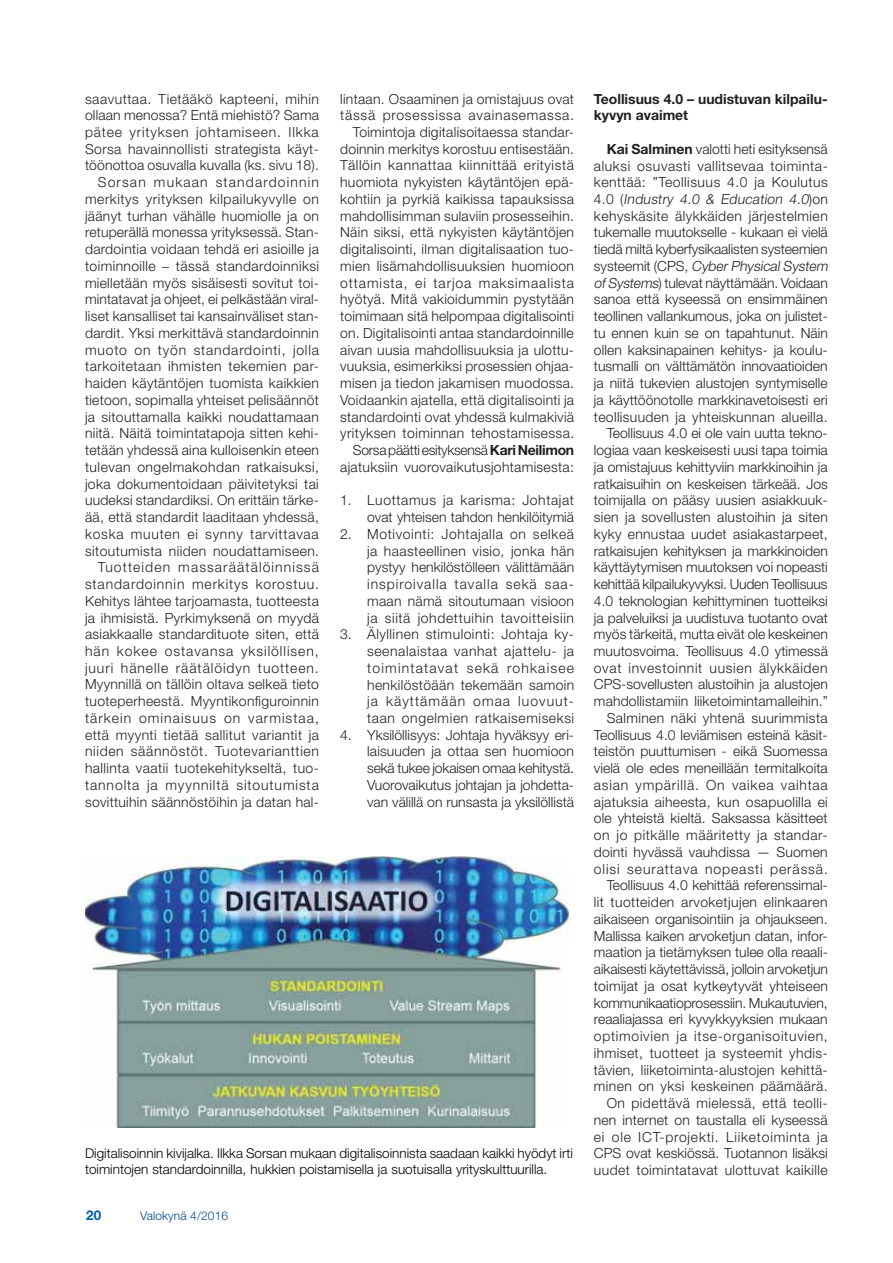
<style>
.page{position:relative;width:893px;height:1263px;background:#fff}
.page>*{position:absolute;margin:0;border:0;box-sizing:border-box;transform-origin:0 0}
.t1{font:300 13.95px/16.8px "Helvetica Neue LT Std";letter-spacing:.02em;color:#231f20;text-align:right}
.t2{font:300 13.95px/16.8px "Helvetica Neue LT Std";color:#231f20;text-align:right}
.t3{font:700 13.95px/16.8px "Helvetica Neue LT Std";color:#231f20}
.t4{font:300 13.5px/16.2px "Helvetica Neue LT Std";color:#000}
.t5{font:700 13.5px "Helvetica Neue LT Std";color:#005e9d}
.t6{font:300 12px "Helvetica Neue LT Std";letter-spacing:.01em;color:#00478d}
.s1{font-weight:700}
.s2{font-style:italic}
</style>
<div class="page">
<img style="left:85px;top:856px;width:483px;height:272px">
<p class="t1" style="left:85px;top:92px;width:236px">saavuttaa. Tietääkö kapteeni, mihin ollaan menossa? Entä miehistö? Sama pätee yrityksen johtamiseen. Ilkka Sorsa havainnollisti strategista käyt&shy;töönottoa osuvalla kuvalla (ks. sivu 18).<br>Sorsan mukaan standardoinnin merkitys yrityksen kilpailukyvylle on jäänyt turhan vähälle huomiolle ja on retuperällä monessa yrityksessä. Stan&shy;dardointia voidaan tehdä eri asioille ja toiminnoille _ tässä standardoinniksi mielletään myös sisäisesti sovitut toi&shy;mintatavat ja ohjeet, ei pelkästään viral&shy;liset kansalliset tai kansainväliset stan&shy;dardit. Yksi merkittävä standardoinnin muoto on työn standardointi, jolla tarkoitetaan ihmisten tekemien par&shy;haiden käytäntöjen tuomista kaikkien tietoon, sopimalla yhteiset pelisäännöt ja sitouttamalla kaikki noudattamaan niitä. Näitä toimintatapoja sitten kehi&shy;tetään yhdessä aina kulloisenkin eteen tulevan ongelmakohdan ratkaisuksi, joka dokumentoidaan päivitetyksi tai uudeksi standardiksi. On erittäin tärke&shy;ää, että standardit laaditaan yhdessä, koska muuten ei synny tarvittavaa sitoutumista niiden noudattamiseen.<br>Tuotteiden massaräätälöinnissä standardoinnin merkitys korostuu.<br>Kehitys lähtee tarjoamasta, tuotteesta ja ihmisistä. Pyrkimyksenä on myydä asiakkaalle standardituote siten, että hän kokee ostavansa yksilöllisen, juuri hänelle räätälöidyn tuotteen.<br>Myynnillä on tällöin oltava selkeä tieto tuoteperheestä. Myyntikonfiguroinnin tärkein ominaisuus on varmistaa, että myynti tietää sallitut variantit ja niiden säännöstöt. Tuotevarianttien hallinta vaatii tuotekehitykseltä, tuo&shy;tannolta ja myynniltä sitoutumista sovittuihin säännöstöihin ja datan hal-</p>
<p class="t1" style="left:340px;top:92px;width:236px">lintaan. Osaaminen ja omistajuus ovat tässä prosessissa avainasemassa.<br>Toimintoja digitalisoitaessa standar&shy;doinnin merkitys korostuu entisestään.<br>Tällöin kannattaa kiinnittää erityistä huomiota nykyisten käytäntöjen epä&shy;kohtiin ja pyrkiä kaikissa tapauksissa mahdollisimman sulaviin prosesseihin.<br>Näin siksi, että nykyisten käytäntöjen digitalisointi, ilman digitalisaation tuo&shy;mien lisämahdollisuuksien huomioon ottamista, ei tarjoa maksimaalista hyötyä. Mitä vakioidummin pystytään toimimaan sitä helpompaa digitalisointi on. Digitalisointi antaa standardoinnille aivan uusia mahdollisuuksia ja ulottu&shy;vuuksia, esimerkiksi prosessien ohjaa&shy;misen ja tiedon jakamisen muodossa.<br>Voidaankin ajatella, että digitalisointi ja standardointi ovat yhdessä kulmakiviä yrityksen toiminnan tehostamisessa.<br>Sorsa päätti esityksensä <span class="s1">Kari Neilimon </span>ajatuksiin vuorovaikutusjohtamisesta:</p>
<p class="t2" style="left:340px;top:494px;width:235px">1. Luottamus ja karisma: Johtajat ovat yhteisen tahdon henkilöitymiä</p>
<p class="t1" style="left:367px;top:527px;width:209px;text-align:justify;text-indent:-27px">2. Motivointi: Johtajalla on selkeä ja haasteellinen visio, jonka hän pystyy henkilöstölleen välittämään inspiroivalla tavalla sekä saa&shy;maan nämä sitoutumaan visioon ja siitä johdettuihin tavoitteisiin</p>
<p class="t1" style="left:367px;top:628px;width:209px;text-align:justify;text-indent:-27px">3. Älyllinen stimulointi: Johtaja ky&shy;seenalaistaa vanhat ajattelu- ja toimintatavat sekä rohkaisee henkilöstöään tekemään samoin ja käyttämään omaa luovuut&shy;taan ongelmien ratkaisemiseksi</p>
<p class="t1" style="left:367px;top:728px;width:208px;text-align:justify;text-indent:-27px">4. Yksilöllisyys: Johtaja hyväksyy eri&shy;laisuuden ja ottaa sen huomioon sekä tukee jokaisen omaa kehitystä.<br>Vuorovaikutus johtajan ja johdetta&shy;van välillä on runsasta ja yksilöllistä</p>
<p class="t4" style="left:85px;top:1147px;width:489px">Digitalisoinnin kivijalka. Ilkka Sorsan mukaan digitalisoinnista saadaan kaikki hyödyt irti toimintojen standardoinnilla, hukkien poistamisella ja suotuisalla yrityskulttuurilla.</p>
<p class="t5" style="left:86px;top:1210px;width:17px">20</p>
<p class="t6" style="left:140px;top:1211px;width:90px">Valokynä 4/2016</p>
<p class="t3" style="left:594px;top:92px;width:235px">Teollisuus 4.0 – uudistuvan kilpailu&shy;kyvyn avaimet</p>
<p class="t1" style="left:594px;top:142px;width:237px"><span class="s1">Kai Salminen</span> valotti heti esityksensä aluksi osuvasti vallitsevaa toiminta&shy;kenttää: ”Teollisuus 4.0 ja Koulutus 4.0 (<span class="s2">Industry 4.0 &amp; Education 4.0</span>)on kehyskäsite älykkäiden järjestelmien tukemalle muutokselle - kukaan ei vielä tiedä miltä kyberfysikaalisten systeemien systeemit (CPS, <span class="s2">Cyber Physical System of Systems</span>) tulevat näyttämään. Voidaan sanoa että kyseessä on ensimmäinen teollinen vallankumous, joka on julistet&shy;tu ennen kuin se on tapahtunut. Näin ollen kaksinapainen kehitys- ja koulu&shy;tusmalli on välttämätön innovaatioiden ja niitä tukevien alustojen syntymiselle ja käyttöönotolle markkinavetoisesti eri teollisuuden ja yhteiskunnan alueilla.<br>Teollisuus 4.0 ei ole vain uutta tekno&shy;logiaa vaan keskeisesti uusi tapa toimia ja omistajuus kehittyviin markkinoihin ja ratkaisuihin on keskeisen tärkeää. Jos toimijalla on pääsy uusien asiakkuuk&shy;sien ja sovellusten alustoihin ja siten kyky ennustaa uudet asiakastarpeet, ratkaisujen kehityksen ja markkinoiden käyttäytymisen muutoksen voi nopeasti kehittää kilpailukyvyksi. Uuden Teollisuus 4.0 teknologian kehittyminen tuotteiksi ja palveluiksi ja uudistuva tuotanto ovat myös tärkeitä, mutta eivät ole keskeinen muutosvoima. Teollisuus 4.0 ytimessä ovat investoinnit uusien älykkäiden CPS-sovellusten alustoihin ja alustojen mahdollistamiin liiketoimintamalleihin.” Salminen näki yhtenä suurimmista Teollisuus 4.0 leviämisen esteinä käsit&shy;teistön puuttumisen - eikä Suomessa vielä ole edes meneillään termitalkoita asian ympärillä. On vaikea vaihtaa ajatuksia aiheesta, kun osapuolilla ei ole yhteistä kieltä. Saksassa käsitteet on jo pitkälle määritetty ja standar&shy;dointi hyvässä vauhdissa — Suomen olisi seurattava nopeasti perässä.<br>Teollisuus 4.0 kehittää referenssimal-<br>lit tuotteiden arvoketjujen elinkaaren aikaiseen organisointiin ja ohjaukseen.<br>Mallissa kaiken arvoketjun datan, infor&shy;maation ja tietämyksen tulee olla reaali&shy;aikaisesti käytettävissä, jolloin arvoketjun toimijat ja osat kytkeytyvät yhteiseen kommunikaatioprosessiin. Mukautuvien, reaaliajassa eri kyvykkyyksien mukaan optimoivien ja itse-organisoituvien, ihmiset, tuotteet ja systeemit yhdis&shy;tävien, liiketoiminta-alustojen kehittä&shy;minen on yksi keskeinen päämäärä.<br>On pidettävä mielessä, että teolli&shy;nen internet on taustalla eli kyseessä ei ole ICT-projekti. Liiketoiminta ja CPS ovat keskiössä. Tuotannon lisäksi uudet toimintatavat ulottuvat kaikille</p>
</div>
